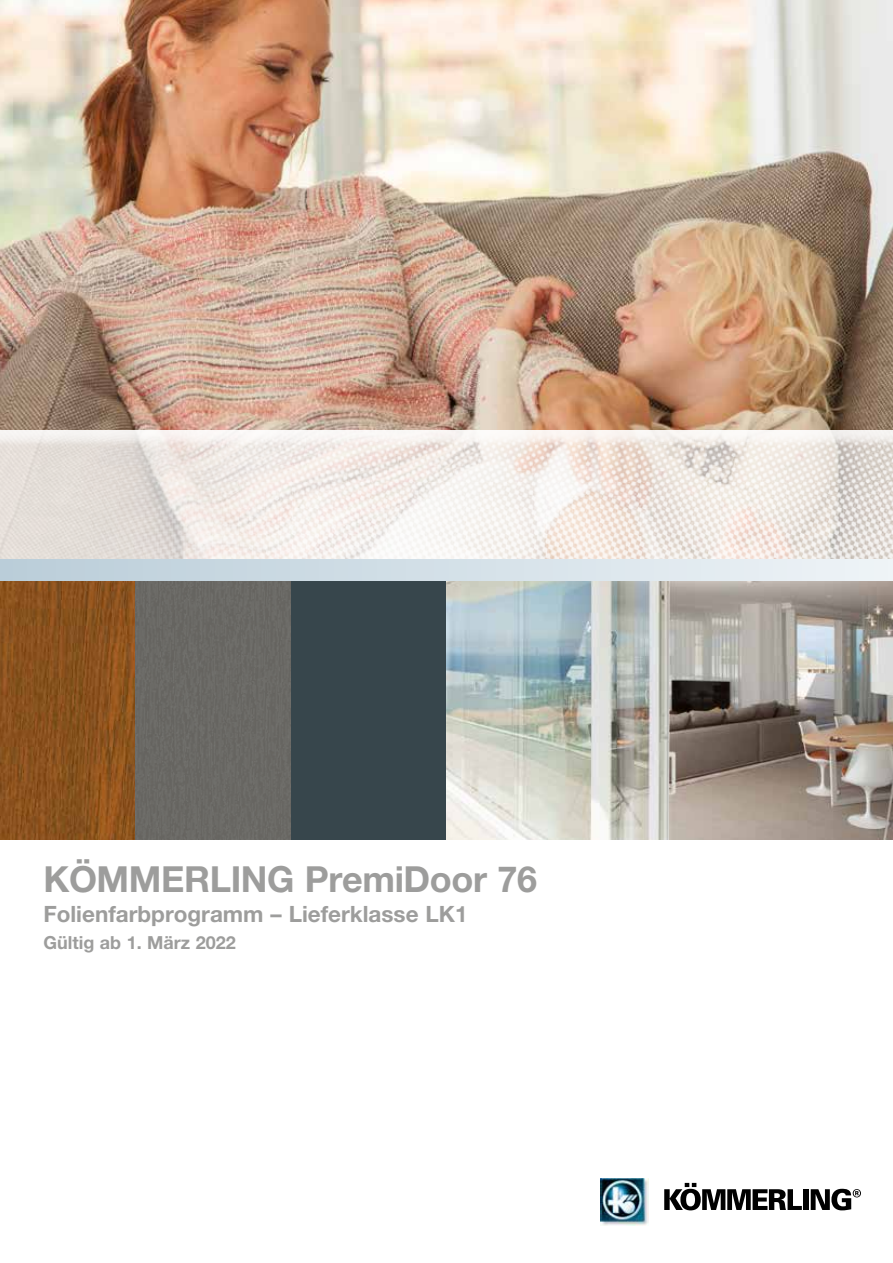
<style>
.page{position:relative;width:893px;height:1263px;background:#fff}
.page>*{position:absolute;margin:0;border:0;box-sizing:border-box;transform-origin:0 0}
.t1{font:700 36px "Helvetica Neue CE";letter-spacing:-.01em;color:#9d9d9c}
.t2{font:700 22.5px "Helvetica Neue CE";color:#9d9d9c}
.t3{font:700 18px "Helvetica Neue CE";color:#9d9d9c}
</style>
<div class="page">
<img style="left:0;top:0;width:893px;height:431px">
<div style="left:291px;top:576px;width:155px;height:264px;background:#37464c"></div>
<div style="left:135px;top:580px;width:156px;height:260px;background:#6a6965"></div>
<svg style="left:0;top:580px;width:135px;height:260px;background:#8a521e"></svg>
<img style="left:446px;top:580px;width:447px;height:260px">
<img style="left:601px;top:1179px;width:1px;height:44px">
<svg style="left:664px;top:1183px;width:138px;height:27px"></svg>
<div style="left:803px;top:1189px;width:6px;height:21px;background:#000"></div>
<svg style="left:810px;top:1188px;width:51px;height:22px"></svg>
<img style="left:602px;top:1179px;width:47px;height:46px">
<img style="left:0;top:431px;width:893px;height:128px">
<div style="left:0;top:559px;width:893px;height:21px;background:linear-gradient(to right,#bacdd9,#eef4f7)"></div>
<h1 class="t1" style="left:43px;top:857px;width:495px">KÖMMERLING PremiDoor 76</h1>
<p class="t2" style="left:43px;top:900px;width:426px">Folienfarbprogramm – Lieferklasse LK1</p>
<p class="t3" style="left:43px;top:931px;width:194px">Gültig ab 1. März 2022</p>
</div>
